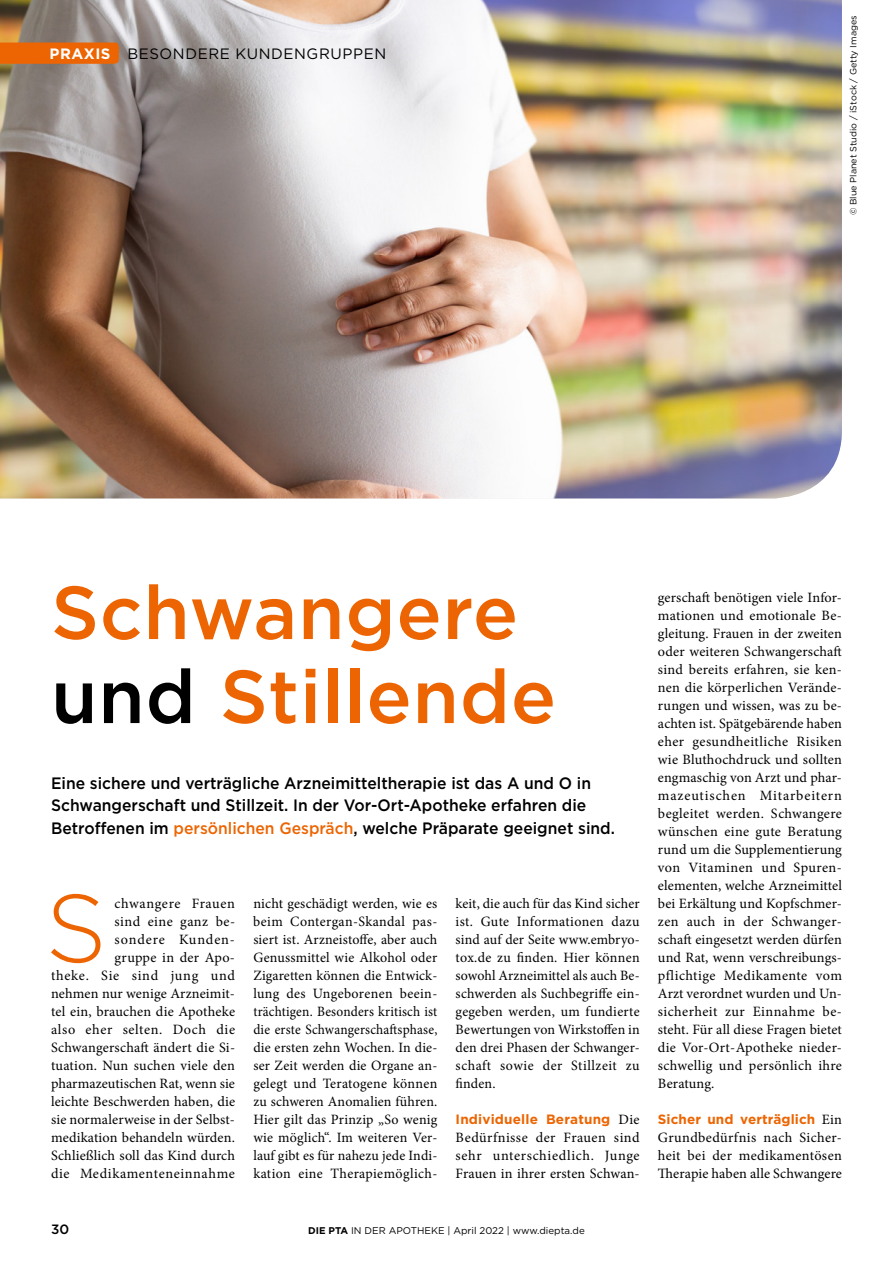
<style>
.page{position:relative;width:893px;height:1263px;background:#fff}
.page>*{position:absolute;margin:0;border:0;box-sizing:border-box;transform-origin:0 0}
.t1{font:300 96.15px "Gotham";color:#ec6502}
.t2{font:500 75px/84px "Gotham";letter-spacing:.01em;color:#ec6502}
.t3{font:500 16.5px/22.5px "Gotham";color:#000;scale:.95 1}
.t4{font:15px "Gotham";letter-spacing:.04em;color:#000}
.t5{font:14.25px/18px "Minion Pro";letter-spacing:.015em;color:#000;text-align:justify}
.t6{font:700 13.5px "Gotham";letter-spacing:.01em;color:#ec6502}
.t7{font:500 13.5px "Gotham";color:#000}
.t8{font:9.75px "Gotham";color:#000}
.t9{font:9px "Gotham";color:#000}
.s1{font-weight:700;color:#fff}
.s2{color:#000}
.s3{color:#ec6502}
.s4{font-family:"Minion Pro";font-weight:400;font-size:14.25px;color:#000}
.s5{font-weight:700}
</style>
<div class="page">
<img style="left:0;top:0;width:842px;height:498px">
<div style="left:0;top:43px;width:119px;height:21px;background:#ec6502"></div>
<p class="t4" style="left:50px;top:44px;width:338px"><span class="s1">PRAXIS</span> BESONDERE KUNDENGRUPPEN</p>
<p class="t9" style="left:848px;top:215px;width:201px;rotate:-90deg">© Blue Planet Studio / iStock / Getty Images</p>
<h2 class="t2" style="left:51px;top:569px;width:507px">Schwangere <span class="s2">und</span> Stillende</h2>
<p class="t3" style="left:51px;top:772px;width:595px">Eine sichere und verträgliche Arzneimitteltherapie ist das A und O in<br>Schwangerschaft und Stillzeit. In der Vor-Ort-Apotheke erfahren die<br>Betroffenen im <span class="s3">persönlichen Gespräch</span>, welche Präparate geeignet sind.</p>
<h1 class="t1" style="left:45px;top:867px;width:63px">S</h1>
<p class="t5" style="left:51px;top:895px;width:186px;text-align:right">chwangere Frauen<br>sind eine ganz be-<br>sondere Kunden-<br>gruppe in der Apo-<br>theke. Sie sind jung und nehmen nur wenige Arzneimit&shy;tel ein, brauchen die Apotheke also eher selten. Doch die<br>Schwangerschaft ändert die Si&shy;tuation. Nun suchen viele den pharmazeutischen Rat, wenn sie leichte Beschwerden haben, die sie normalerweise in der Selbst&shy;medikation behandeln würden.<br>Schließlich soll das Kind durch die Medikamenteneinnahme</p>
<p class="t5" style="left:253px;top:895px;width:186px">nicht geschädigt werden, wie es beim Contergan-Skandal pas&shy;siert ist. Arzneistoffe, aber auch Genussmittel wie Alkohol oder Zigaretten können die Entwick&shy;lung des Ungeborenen beein&shy;trächtigen. Besonders kritisch ist die erste Schwangerschaftsphase, die ersten zehn Wochen. In die&shy;ser Zeit werden die Organe an&shy;gelegt und Teratogene können zu schweren Anomalien führen.<br>Hier gilt das Prinzip „So wenig wie möglich“. Im weiteren Ver&shy;lauf gibt es für nahezu jede Indi&shy;kation eine Therapiemöglich-</p>
<p class="t5" style="left:456px;top:895px;width:186px">keit, die auch für das Kind sicher ist. Gute Informationen dazu sind auf der Seite www.embryo&shy;tox.de zu finden. Hier können sowohl Arzneimittel als auch Be&shy;schwerden als Suchbegriffe ein&shy;gegeben werden, um fundierte Bewertungen von Wirkstoffen in den drei Phasen der Schwanger&shy;schaft sowie der Stillzeit zu finden.</p>
<p class="t6" style="left:456px;top:1110px;width:186px">Individuelle Beratung <span class="s4">Die</span></p>
<p class="t5" style="left:456px;top:1129px;width:186px">Bedürfnisse der Frauen sind sehr unterschiedlich. Junge Frauen in ihrer ersten Schwan-</p>
<p class="t7" style="left:51px;top:1220px;width:20px">30</p>
<p class="t8" style="left:308px;top:1224px;width:278px"><span class="s5">DIE PTA</span> IN DER APOTHEKE | April 2022 | www.diepta.de</p>
<p class="t5" style="left:658px;top:589px;width:186px">gerschaft benötigen viele Infor&shy;mationen und emotionale Be&shy;gleitung. Frauen in der zweiten oder weiteren Schwangerschaft sind bereits erfahren, sie ken&shy;nen die körperlichen Verände&shy;rungen und wissen, was zu be&shy;achten ist. Spätgebärende haben eher gesundheitliche Risiken wie Bluthochdruck und sollten engmaschig von Arzt und phar&shy;mazeutischen Mitarbeitern begleitet werden. Schwangere wünschen eine gute Beratung rund um die Supplementierung von Vitaminen und Spuren&shy;elementen, welche Arzneimittel bei Erkältung und Kopfschmer&shy;zen auch in der Schwanger&shy;schaft eingesetzt werden dürfen und Rat, wenn verschreibungs&shy;pflichtige Medikamente vom Arzt verordnet wurden und Un&shy;sicherheit zur Einnahme be&shy;steht. Für all diese Fragen bietet die Vor-Ort-Apotheke nieder&shy;schwellig und persönlich ihre Beratung.</p>
<p class="t6" style="left:658px;top:1110px;width:186px">Sicher und verträglich <span class="s4">Ein</span></p>
<p class="t5" style="left:658px;top:1129px;width:186px">Grundbedürfnis nach Sicher&shy;heit bei der medikamentösen Therapie haben alle Schwangere</p>
</div>
